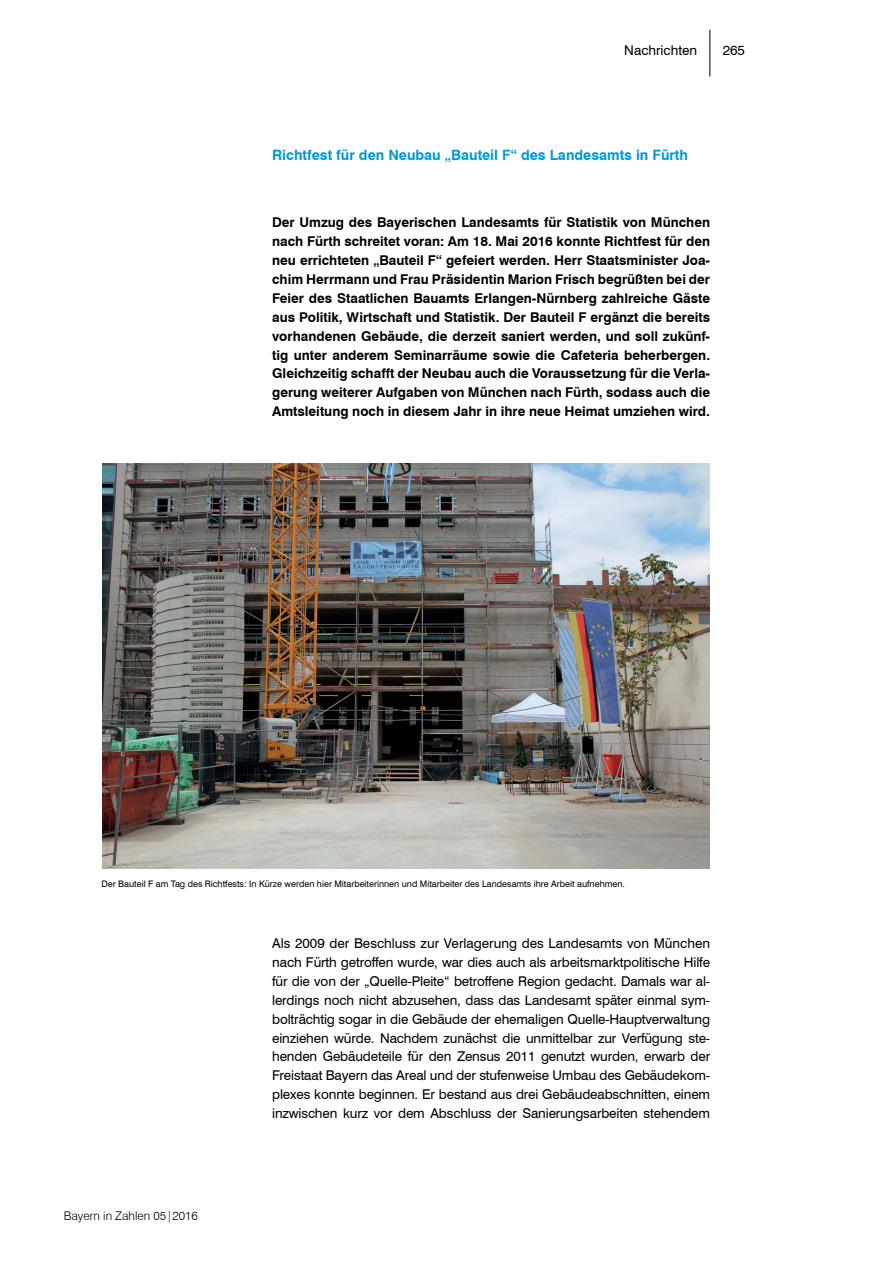
<style>
.page{position:relative;width:893px;height:1263px;background:#fff}
.page>*{position:absolute;margin:0;border:0;box-sizing:border-box;transform-origin:0 0}
.t1{font:700 14.25px "Swiss 721 BT";color:#0098d5}
.t2{font:700 13.5px/18.9px "Swiss 721 BT";color:#000;text-align:justify}
.t3{font:13.5px/18.9px "Swiss 721 BT";letter-spacing:-.01em;color:#000;text-align:justify}
.t4{font:300 12px "Swiss 721 BT";color:#000}
.t5{font:9px "Swiss 721 BT";color:#000}
</style>
<div class="page">
<hr style="left:709px;top:30px;width:1px;height:47px;background:#000">
<img style="left:103px;top:463px;width:607px;height:405px">
<p class="t3" style="left:624px;top:41px;width:74px">Nachrichten</p>
<p class="t3" style="left:723px;top:41px;width:24px">265</p>
<p class="t1" style="left:272px;top:146px;width:417px">Richtfest für den Neubau „Bauteil F“ des Landesamts in Fürth</p>
<p class="t2" style="left:272px;top:213px;width:439px">Der Umzug des Bayerischen Landesamts für Statistik von München nach Fürth schreitet voran: Am 18. Mai 2016 konnte Richtfest für den neu errichteten „Bauteil F“ gefeiert werden. Herr Staatsminister Joa&shy;chim Herrmann und Frau Präsidentin Marion Frisch begrüßten bei der Feier des Staatlichen Bauamts Erlangen-Nürnberg zahlreiche Gäste aus Politik, Wirtschaft und Statistik. Der Bauteil F ergänzt die bereits vorhandenen Gebäude, die derzeit saniert werden, und soll zukünf&shy;tig unter anderem Seminarräume sowie die Cafeteria beherbergen.<br>Gleichzeitig schafft der Neubau auch die Voraussetzung für die Verla&shy;gerung weiterer Aufgaben von München nach Fürth, sodass auch die Amtsleitung noch in diesem Jahr in ihre neue Heimat umziehen wird.</p>
<p class="t5" style="left:102px;top:878px;width:525px">Der Bauteil F am Tag des Richtfests: In Kürze werden hier Mitarbeiterinnen und Mitarbeiter des Landesamts ihre Arbeit aufnehmen.</p>
<p class="t4" style="left:64px;top:1209px;width:136px">Bayern in Zahlen 05|2016</p>
<p class="t3" style="left:272px;top:934px;width:440px">Als 2009 der Beschluss zur Verlagerung des Landesamts von München nach Fürth getroffen wurde, war dies auch als arbeitsmarktpolitische Hilfe für die von der „Quelle-Pleite“ betroffene Region gedacht. Damals war al&shy;lerdings noch nicht abzusehen, dass das Landesamt später einmal sym&shy;bolträchtig sogar in die Gebäude der ehemaligen Quelle-Hauptverwaltung einziehen würde. Nachdem zunächst die unmittelbar zur Verfügung ste&shy;henden Gebäudeteile für den Zensus 2011 genutzt wurden, erwarb der Freistaat Bayern das Areal und der stufenweise Umbau des Gebäudekom&shy;plexes konnte beginnen. Er bestand aus drei Gebäudeabschnitten, einem inzwischen kurz vor dem Abschluss der Sanierungsarbeiten stehendem</p>
</div>
